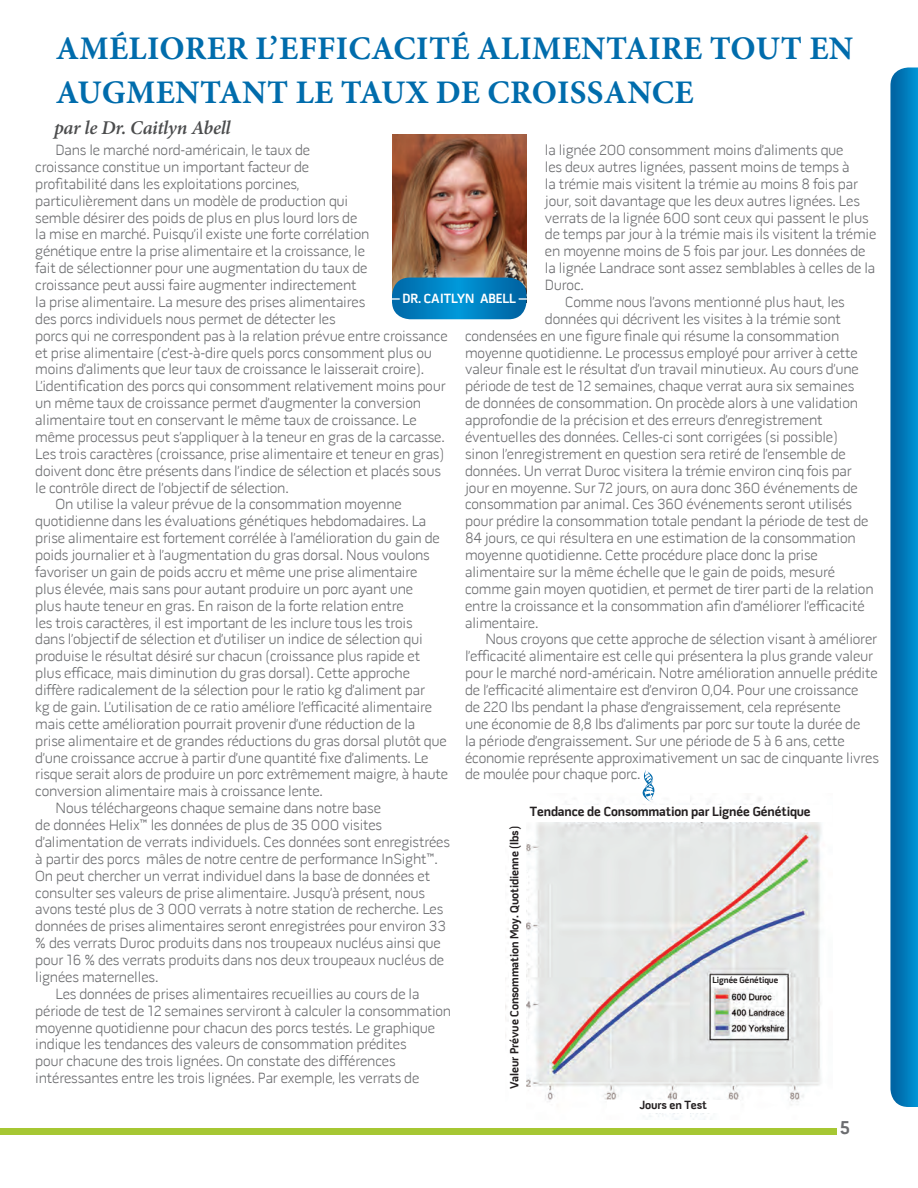
<style>
.page{position:relative;width:918px;height:1188px;background:#fff}
.page>*{position:absolute;margin:0;border:0;box-sizing:border-box;transform-origin:0 0}
.t1{font:700 33px/43.5px "Minion Pro";letter-spacing:.01em;color:#006cac}
.t2{font:italic 600 19.5px "Minion Pro";letter-spacing:-.015em;color:#4b4c4d}
.t3{font:700 18.75px "Pill Gothic 600 mg";color:#6c6d70}
.t4{font:300 15px/16.8px "Pill Gothic 600 mg";letter-spacing:-.01em;color:#6c6d70}
.t5{font:700 13.5px "Pill Gothic 600 mg";letter-spacing:-.01em;color:#231f20}
.t6{font:700 13.5px "Pill Gothic 600 mg";letter-spacing:-.01em;color:#fff}
.t7{font:700 12px "Pill Gothic 600 mg";letter-spacing:-.01em;color:#231f20}
.t8{font:700 9px "Pill Gothic 600 mg";letter-spacing:-.01em;color:#231f20}
</style>
<div class="page">
<div style="left:0;top:1128px;width:837px;height:6px;background:#a6c733"></div>
<img style="left:392px;top:135px;width:134px;height:143px">
<svg style="left:392px;top:278px;width:135px;height:41px;background:#0980bd"></svg>
<svg style="left:890px;top:68px;width:28px;height:1039px;background:#1e86be"></svg>
<img style="left:506px;top:793px;width:315px;height:326px">
<div style="left:509px;top:794px;width:17px;height:327px;background:#fff"></div>
<div style="left:506px;top:806px;width:326px;height:16px;background:#fff"></div>
<div style="left:607px;top:1101px;width:132px;height:12px;background:#fff"></div>
<div style="left:712px;top:977px;width:67px;height:10px;background:#fff"></div>
<svg style="left:643px;top:770px;width:11px;height:32px"></svg>
<p class="t1" style="left:56px;top:26px;width:799px">AMÉLIORER L’EFFICACITÉ ALIMENTAIRE TOUT EN<br>AUGMENTANT LE TAUX DE CROISSANCE</p>
<p class="t2" style="left:54px;top:114px;width:178px">par le Dr. Caitlyn Abell</p>
<p class="t4" style="left:35px;top:142px;width:414px;text-indent:20px">Dans le marché nord-américain, le taux de<br>croissance constitue un important facteur de<br>profitabilité dans les exploitations porcines,<br>particulièrement dans un modèle de production qui<br>semble désirer des poids de plus en plus lourd lors de<br>la mise en marché. Puisqu’il existe une forte corrélation<br>génétique entre la prise alimentaire et la croissance, le<br>fait de sélectionner pour une augmentation du taux de<br>croissance peut aussi faire augmenter indirectement<br>la prise alimentaire. La mesure des prises alimentaires<br>des porcs individuels nous permet de détecter les<br>porcs qui ne correspondent pas à la relation prévue entre croissance et prise alimentaire (c’est-à-dire quels porcs consomment plus ou moins d’aliments que leur taux de croissance le laisserait croire).<br>L’identification des porcs qui consomment relativement moins pour un même taux de croissance permet d’augmenter la conversion alimentaire tout en conservant le même taux de croissance. Le même processus peut s’appliquer à la teneur en gras de la carcasse.<br>Les trois caractères (croissance, prise alimentaire et teneur en gras) doivent donc être présents dans l’indice de sélection et placés sous le contrôle direct de l’objectif de sélection.</p>
<p class="t4" style="left:35px;top:496px;width:414px;text-indent:20px">On utilise la valeur prévue de la consommation moyenne quotidienne dans les évaluations génétiques hebdomadaires. La prise alimentaire est fortement corrélée à l’amélioration du gain de poids journalier et à l’augmentation du gras dorsal. Nous voulons favoriser un gain de poids accru et même une prise alimentaire<br>plus élevée, mais sans pour autant produire un porc ayant une<br>plus haute teneur en gras. En raison de la forte relation entre<br>les trois caractères, il est important de les inclure tous les trois<br>dans l’objectif de sélection et d’utiliser un indice de sélection qui produise le résultat désiré sur chacun (croissance plus rapide et plus efficace, mais diminution du gras dorsal). Cette approche diffère radicalement de la sélection pour le ratio kg d’aliment par<br>kg de gain. L’utilisation de ce ratio améliore l’efficacité alimentaire mais cette amélioration pourrait provenir d’une réduction de la prise alimentaire et de grandes réductions du gras dorsal plutôt que d’une croissance accrue à partir d’une quantité fixe d’aliments. Le risque serait alors de produire un porc extrêmement maigre, à haute conversion alimentaire mais à croissance lente.</p>
<p class="t4" style="left:35px;top:800px;width:416px;text-indent:20px">Nous téléchargeons chaque semaine dans notre base<br>de données Helix™ les données de plus de 35 000 visites d’alimentation de verrats individuels. Ces données sont enregistrées à partir des porcs mâles de notre centre de performance InSight™.<br>On peut chercher un verrat individuel dans la base de données et consulter ses valeurs de prise alimentaire. Jusqu’à présent, nous avons testé plus de 3 000 verrats à notre station de recherche. Les données de prises alimentaires seront enregistrées pour environ 33 % des verrats Duroc produits dans nos troupeaux nucléus ainsi que pour 16 % des verrats produits dans nos deux troupeaux nucléus de lignées maternelles.</p>
<p class="t4" style="left:35px;top:985px;width:417px;text-indent:20px">Les données de prises alimentaires recueillies au cours de la période de test de 12 semaines serviront à calculer la consommation moyenne quotidienne pour chacun des porcs testés. Le graphique indique les tendances des valeurs de consommation prédites<br>pour chacune des trois lignées. On constate des différences intéressantes entre les trois lignées. Par exemple, les verrats de</p>
<p class="t4" style="left:545px;top:142px;width:333px">la lignée 200 consomment moins d’aliments que<br>les deux autres lignées, passent moins de temps à<br>la trémie mais visitent la trémie au moins 8 fois par jour, soit davantage que les deux autres lignées. Les verrats de la lignée 600 sont ceux qui passent le plus de temps par jour à la trémie mais ils visitent la trémie en moyenne moins de 5 fois par jour. Les données de la lignée Landrace sont assez semblables à celles de la Duroc.</p>
<p class="t4" style="left:565px;top:294px;width:281px">Comme nous l’avons mentionné plus haut, les</p>
<p class="t4" style="left:545px;top:310px;width:297px">données qui décrivent les visites à la trémie sont</p>
<p class="t4" style="left:465px;top:327px;width:376px">condensées en une figure finale qui résume la consommation</p>
<p class="t4" style="left:465px;top:344px;width:394px">moyenne quotidienne. Le processus employé pour arriver à cette</p>
<p class="t4" style="left:465px;top:361px;width:395px">valeur finale est le résultat d’un travail minutieux. Au cours d’une</p>
<p class="t4" style="left:465px;top:378px;width:391px">période de test de 12 semaines, chaque verrat aura six semaines</p>
<p class="t4" style="left:465px;top:395px;width:395px">de données de consommation. On procède alors à une validation</p>
<p class="t4" style="left:465px;top:412px;width:359px">approfondie de la précision et des erreurs d’enregistrement</p>
<p class="t4" style="left:465px;top:429px;width:374px">éventuelles des données. Celles-ci sont corrigées (si possible)</p>
<p class="t4" style="left:465px;top:445px;width:382px">sinon l’enregistrement en question sera retiré de l’ensemble de</p>
<p class="t4" style="left:465px;top:462px;width:388px">données. Un verrat Duroc visitera la trémie environ cinq fois par</p>
<p class="t4" style="left:465px;top:479px;width:394px">jour en moyenne. Sur 72 jours, on aura donc 360 événements de</p>
<p class="t4" style="left:465px;top:496px;width:389px">consommation par animal. Ces 360 événements seront utilisés</p>
<p class="t4" style="left:465px;top:513px;width:405px">pour prédire la consommation totale pendant la période de test de</p>
<p class="t4" style="left:465px;top:530px;width:392px">84 jours, ce qui résultera en une estimation de la consommation</p>
<p class="t4" style="left:465px;top:547px;width:354px">moyenne quotidienne. Cette procédure place donc la prise</p>
<p class="t4" style="left:465px;top:564px;width:372px">alimentaire sur la même échelle que le gain de poids, mesuré</p>
<p class="t4" style="left:465px;top:580px;width:410px">comme gain moyen quotidien, et permet de tirer parti de la relation</p>
<p class="t4" style="left:465px;top:597px;width:401px">entre la croissance et la consommation afin d’améliorer l’efficacité</p>
<p class="t4" style="left:465px;top:614px;width:75px">alimentaire.</p>
<p class="t4" style="left:465px;top:631px;width:415px;text-indent:20px">Nous croyons que cette approche de sélection visant à améliorer l’efficacité alimentaire est celle qui présentera la plus grande valeur pour le marché nord-américain. Notre amélioration annuelle prédite de l’efficacité alimentaire est d’environ 0,04. Pour une croissance<br>de 220 lbs pendant la phase d’engraissement, cela représente<br>une économie de 8,8 lbs d’aliments par porc sur toute la durée de<br>la période d’engraissement. Sur une période de 5 à 6 ans, cette économie représente approximativement un sac de cinquante livres de moulée pour chaque porc.</p>
<p class="t6" style="left:389px;top:291px;width:142px">— DR. CAITLYN ABELL —</p>
<p class="t5" style="left:530px;top:803px;width:282px">Tendance de Consommation par Lignée Génétique</p>
<p class="t7" style="left:507px;top:1089px;width:265px;rotate:-90deg">Valeur Prévue Consommation Moy. Quotidienne (lbs)</p>
<p class="t8" style="left:713px;top:975px;width:67px">Lignée Génétique</p>
<p class="t7" style="left:640px;top:1098px;width:69px">Jours en Test</p>
<p class="t3" style="left:840px;top:1117px;width:12px">5</p>
</div>
